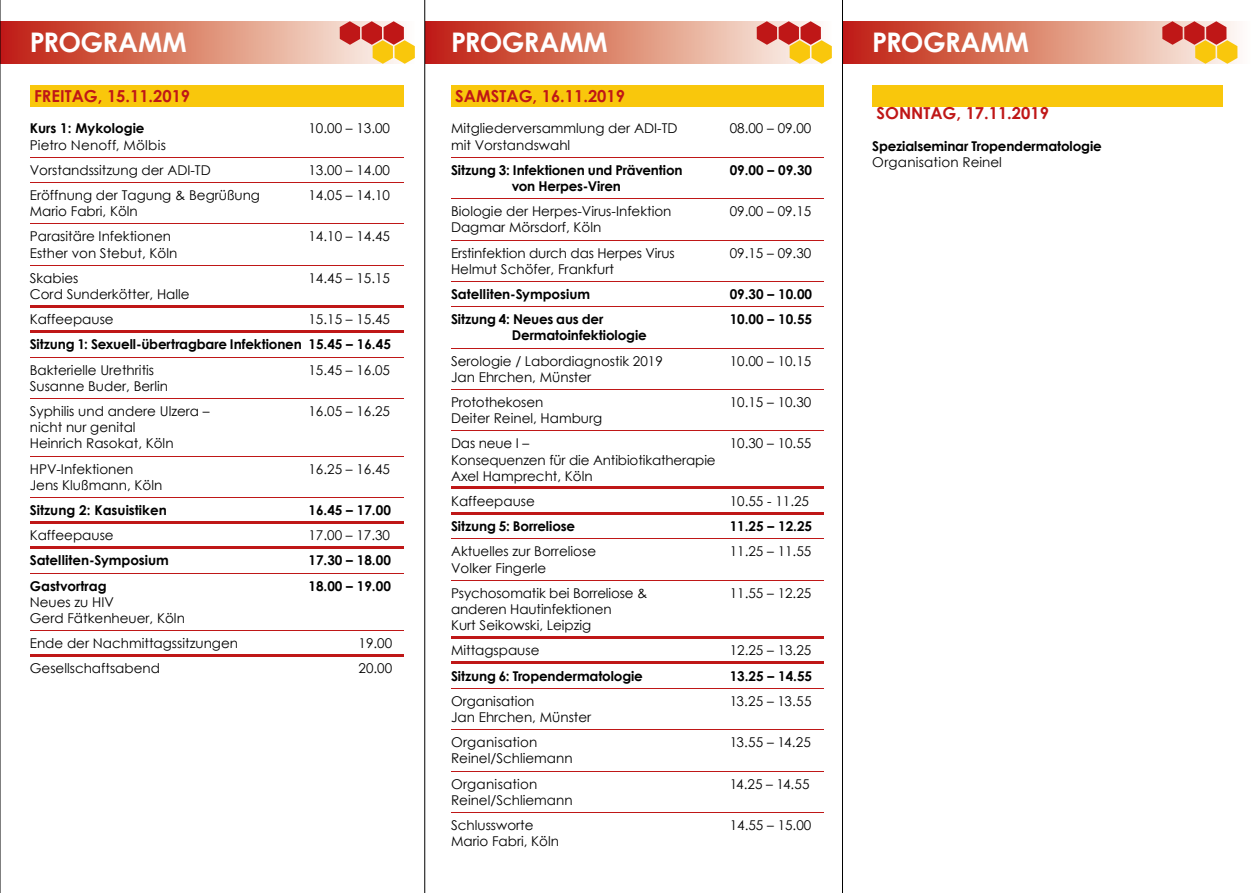
<style>
.page{position:relative;width:1251px;height:893px;background:#fff}
.page>*{position:absolute;margin:0;border:0;box-sizing:border-box;transform-origin:0 0}
.t1{font:700 27px "Century Gothic";letter-spacing:-.025em;color:#fff}
.t2{font:700 16.5px "Century Gothic";color:#bf1717}
.t3{font:13.5px/25.2px "Century Gothic";color:#000}
.t4{font:700 13.5px "Century Gothic";letter-spacing:-.005em;color:#000}
</style>
<div class="page">
<svg style="left:843px;top:21px;width:395px;height:43px;background:#d77661"></svg>
<svg style="left:1161px;top:21px;width:76px;height:43px;background:#e4986b"></svg>
<div style="left:451px;top:85px;width:372px;height:21px;background:#f9c70c"></div>
<div style="left:872px;top:85px;width:350px;height:21px;background:#f9c70c"></div>
<svg style="left:425px;top:21px;width:331px;height:43px;background:#d87965"></svg>
<svg style="left:756px;top:21px;width:75px;height:43px;background:#e59a6e"></svg>
<svg style="left:1px;top:21px;width:338px;height:43px;background:#d87a65"></svg>
<svg style="left:339px;top:21px;width:76px;height:43px;background:#e59b6f"></svg>
<div style="left:30px;top:85px;width:373px;height:21px;background:#f9c70c"></div>
<hr style="left:30px;top:157px;width:373px;height:1px;background:#bf1717">
<hr style="left:30px;top:182px;width:373px;height:1px;background:#bf1717">
<hr style="left:30px;top:223px;width:373px;height:1px;background:#bf1717">
<hr style="left:30px;top:265px;width:373px;height:1px;background:#bf1717">
<hr style="left:30px;top:305px;width:373px;height:2px;background:#bf1717">
<hr style="left:30px;top:330px;width:373px;height:2px;background:#bf1717">
<hr style="left:30px;top:357px;width:373px;height:1px;background:#bf1717">
<hr style="left:30px;top:398px;width:373px;height:1px;background:#bf1717">
<hr style="left:30px;top:456px;width:373px;height:1px;background:#bf1717">
<hr style="left:30px;top:497px;width:373px;height:1px;background:#bf1717">
<hr style="left:30px;top:521px;width:373px;height:2px;background:#bf1717">
<hr style="left:30px;top:546px;width:373px;height:2px;background:#bf1717">
<hr style="left:30px;top:573px;width:373px;height:1px;background:#bf1717">
<hr style="left:30px;top:630px;width:373px;height:1px;background:#bf1717">
<hr style="left:30px;top:654px;width:373px;height:2px;background:#bf1717">
<hr style="left:451px;top:157px;width:372px;height:1px;background:#bf1717">
<hr style="left:451px;top:198px;width:372px;height:1px;background:#bf1717">
<hr style="left:451px;top:240px;width:372px;height:1px;background:#bf1717">
<hr style="left:451px;top:281px;width:372px;height:1px;background:#bf1717">
<hr style="left:451px;top:306px;width:372px;height:1px;background:#bf1717">
<hr style="left:451px;top:348px;width:372px;height:1px;background:#bf1717">
<hr style="left:451px;top:389px;width:372px;height:1px;background:#bf1717">
<hr style="left:451px;top:430px;width:372px;height:1px;background:#bf1717">
<hr style="left:451px;top:487px;width:372px;height:2px;background:#bf1717">
<hr style="left:451px;top:512px;width:372px;height:2px;background:#bf1717">
<hr style="left:451px;top:538px;width:372px;height:1px;background:#bf1717">
<hr style="left:451px;top:580px;width:372px;height:1px;background:#bf1717">
<hr style="left:451px;top:636px;width:372px;height:2px;background:#bf1717">
<hr style="left:451px;top:661px;width:372px;height:3px;background:#bf1717">
<hr style="left:451px;top:688px;width:372px;height:1px;background:#bf1717">
<hr style="left:451px;top:729px;width:372px;height:1px;background:#bf1717">
<hr style="left:451px;top:771px;width:372px;height:1px;background:#bf1717">
<hr style="left:451px;top:812px;width:372px;height:1px;background:#bf1717">
<hr style="left:0;top:0;width:1px;height:893px;background:#000">
<hr style="left:424px;top:0;width:1px;height:893px;background:#000">
<hr style="left:842px;top:0;width:1px;height:893px;background:#000">
<h1 class="t1" style="left:30px;top:22px;width:158px">PROGRAMM</h1>
<h1 class="t1" style="left:451px;top:22px;width:158px">PROGRAMM</h1>
<h1 class="t1" style="left:872px;top:22px;width:158px">PROGRAMM</h1>
<p class="t2" style="left:34px;top:83px;width:158px">FREITAG, 15.11.2019</p>
<p class="t4" style="left:30px;top:118px;width:116px">Kurs 1: Mykologie</p>
<p class="t3" style="left:308px;top:116px;width:83px">10.00 – 13.00</p>
<p class="t3" style="left:30px;top:132px;width:182px">Pietro Nenoff, Mölbis<br>Vorstandssitzung der ADI-TD</p>
<p class="t3" style="left:308px;top:157px;width:83px">13.00 – 14.00</p>
<p class="t3" style="left:30px;top:182px;width:232px">Eröffnung der Tagung &amp; Begrüßung</p>
<p class="t3" style="left:308px;top:182px;width:83px">14.05 – 14.10</p>
<p class="t3" style="left:30px;top:199px;width:143px">Mario Fabri, Köln<br>Parasitäre Infektionen</p>
<p class="t3" style="left:308px;top:224px;width:83px">14.10 – 14.45</p>
<p class="t3" style="left:30px;top:240px;width:149px">Esther von Stebut, Köln<br>Skabies</p>
<p class="t3" style="left:308px;top:265px;width:83px">14.45 – 15.15</p>
<p class="t3" style="left:30px;top:281px;width:161px">Cord Sunderkötter, Halle<br>Kaffeepause</p>
<p class="t3" style="left:308px;top:307px;width:83px">15.15 – 15.45</p>
<p class="t4" style="left:30px;top:334px;width:362px">Sitzung 1: Sexuell-übertragbare Infektionen 15.45 – 16.45</p>
<p class="t3" style="left:30px;top:357px;width:126px">Bakterielle Urethritis</p>
<p class="t3" style="left:308px;top:357px;width:83px">15.45 – 16.05</p>
<p class="t3" style="left:30px;top:373px;width:181px">Susanne Buder, Berlin<br>Syphilis und andere Ulzera –</p>
<p class="t3" style="left:308px;top:398px;width:83px">16.05 – 16.25</p>
<p class="t3" style="left:30px;top:419px;width:145px;line-height:16.2px">nicht nur genital<br>Heinrich Rasokat, Köln</p>
<p class="t3" style="left:30px;top:456px;width:105px">HPV-Infektionen</p>
<p class="t3" style="left:308px;top:456px;width:83px">16.25 – 16.45</p>
<p class="t3" style="left:30px;top:472px;width:134px">Jens Klußmann, Köln</p>
<p class="t4" style="left:30px;top:500px;width:138px">Sitzung 2: Kasuistiken</p>
<p class="t4" style="left:308px;top:500px;width:84px">16.45 – 17.00</p>
<p class="t3" style="left:30px;top:523px;width:85px">Kaffeepause</p>
<p class="t3" style="left:308px;top:523px;width:83px">17.00 – 17.30</p>
<p class="t4" style="left:30px;top:550px;width:140px">Satelliten-Symposium</p>
<p class="t4" style="left:308px;top:550px;width:84px">17.30 – 18.00</p>
<p class="t4" style="left:30px;top:575px;width:78px">Gastvortrag</p>
<p class="t4" style="left:308px;top:575px;width:84px">18.00 – 19.00</p>
<p class="t3" style="left:30px;top:594px;width:157px;line-height:16.2px">Neues zu HIV<br>Gerd Fätkenheuer, Köln</p>
<p class="t3" style="left:30px;top:631px;width:210px">Ende der Nachmittagssitzungen</p>
<p class="t3" style="left:358px;top:631px;width:35px">19.00</p>
<p class="t3" style="left:30px;top:656px;width:132px">Gesellschaftsabend</p>
<p class="t3" style="left:358px;top:656px;width:35px">20.00</p>
<p class="t2" style="left:455px;top:83px;width:171px">SAMSTAG, 16.11.2019</p>
<p class="t3" style="left:451px;top:116px;width:228px">Mitgliederversammlung der ADI-TD</p>
<p class="t3" style="left:729px;top:116px;width:83px">08.00 – 09.00</p>
<p class="t3" style="left:451px;top:132px;width:121px">mit Vorstandswahl</p>
<p class="t4" style="left:451px;top:160px;width:233px">Sitzung 3: Infektionen und Prävention</p>
<p class="t4" style="left:729px;top:160px;width:84px">09.00 – 09.30</p>
<p class="t4" style="left:511px;top:176px;width:110px">von Herpes-Viren</p>
<p class="t3" style="left:451px;top:199px;width:222px">Biologie der Herpes-Virus-Infektion</p>
<p class="t3" style="left:729px;top:199px;width:83px">09.00 – 09.15</p>
<p class="t3" style="left:451px;top:215px;width:225px">Dagmar Mörsdorf, Köln<br>Erstinfektion durch das Herpes Virus</p>
<p class="t3" style="left:729px;top:240px;width:83px">09.15 – 09.30</p>
<p class="t3" style="left:451px;top:256px;width:164px">Helmut Schöfer, Frankfurt</p>
<p class="t4" style="left:451px;top:284px;width:140px">Satelliten-Symposium</p>
<p class="t4" style="left:729px;top:284px;width:84px">09.30 – 10.00</p>
<p class="t4" style="left:451px;top:309px;width:154px">Sitzung 4: Neues aus der</p>
<p class="t4" style="left:729px;top:309px;width:84px">10.00 – 10.55</p>
<p class="t4" style="left:511px;top:325px;width:136px">Dermatoinfektiologie</p>
<p class="t3" style="left:451px;top:348px;width:213px">Serologie / Labordiagnostik 2019</p>
<p class="t3" style="left:729px;top:348px;width:83px">10.00 – 10.15</p>
<p class="t3" style="left:451px;top:364px;width:142px">Jan Ehrchen, Münster<br>Protothekosen</p>
<p class="t3" style="left:729px;top:389px;width:83px">10.15 – 10.30</p>
<p class="t3" style="left:451px;top:406px;width:153px">Deiter Reinel, Hamburg<br>Das neue I –</p>
<p class="t3" style="left:729px;top:431px;width:83px">10.30 – 10.55</p>
<p class="t3" style="left:451px;top:451px;width:266px;line-height:16.2px">Konsequenzen für die Antibiotikatherapie<br>Axel Hamprecht, Köln</p>
<p class="t3" style="left:451px;top:488px;width:85px">Kaffeepause</p>
<p class="t3" style="left:729px;top:488px;width:81px">10.55 - 11.25</p>
<p class="t4" style="left:451px;top:516px;width:125px">Sitzung 5: Borreliose</p>
<p class="t4" style="left:729px;top:516px;width:84px">11.25 – 12.25</p>
<p class="t3" style="left:451px;top:539px;width:146px">Aktuelles zur Borreliose</p>
<p class="t3" style="left:729px;top:539px;width:83px">11.25 – 11.55</p>
<p class="t3" style="left:451px;top:555px;width:198px">Volker Fingerle<br>Psychosomatik bei Borreliose &amp;</p>
<p class="t3" style="left:729px;top:580px;width:83px">11.55 – 12.25</p>
<p class="t3" style="left:451px;top:601px;width:162px;line-height:16.2px">anderen Hautinfektionen<br>Kurt Seikowski, Leipzig</p>
<p class="t3" style="left:451px;top:638px;width:90px">Mittagspause</p>
<p class="t3" style="left:729px;top:638px;width:83px">12.25 – 13.25</p>
<p class="t4" style="left:451px;top:665px;width:193px">Sitzung 6: Tropendermatologie</p>
<p class="t4" style="left:729px;top:665px;width:84px">13.25 – 14.55</p>
<p class="t3" style="left:451px;top:688px;width:85px">Organisation</p>
<p class="t3" style="left:729px;top:688px;width:83px">13.25 – 13.55</p>
<p class="t3" style="left:451px;top:704px;width:142px">Jan Ehrchen, Münster<br>Organisation</p>
<p class="t3" style="left:729px;top:730px;width:83px">13.55 – 14.25</p>
<p class="t3" style="left:451px;top:746px;width:123px">Reinel/Schliemann<br>Organisation</p>
<p class="t3" style="left:451px;top:787px;width:123px">Reinel/Schliemann<br>Schlussworte</p>
<p class="t3" style="left:451px;top:829px;width:109px">Mario Fabri, Köln</p>
<p class="t3" style="left:729px;top:771px;width:81px">14.25 – 14.55</p>
<p class="t3" style="left:729px;top:812px;width:83px">14.55 – 15.00</p>
<p class="t2" style="left:876px;top:101px;width:174px">SONNTAG, 17.11.2019</p>
<p class="t4" style="left:872px;top:136px;width:231px">Spezialseminar Tropendermatologie</p>
<p class="t3" style="left:872px;top:149px;width:131px">Organisation Reinel</p>
</div>
